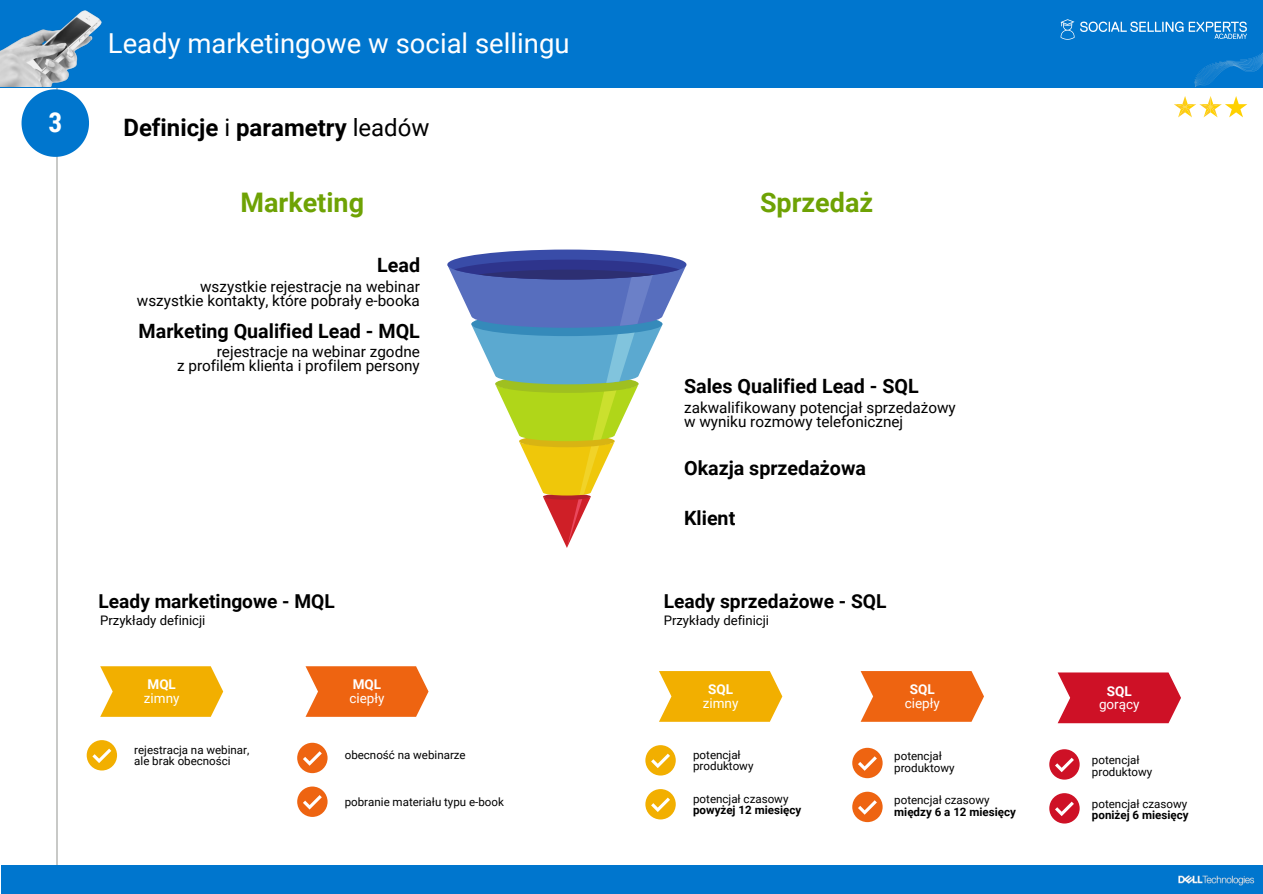
<style>
.page{position:relative;width:1263px;height:894px;background:#fff}
.page>*{position:absolute;margin:0;border:0;box-sizing:border-box;transform-origin:0 0}
.t1{font:27.45px "Roboto";color:#fff}
.t2{font:700 27.45px "Roboto Condensed";color:#fff}
.t3{font:700 27px "Roboto";color:#6ea204}
.t4{font:700 24px "Roboto";color:#000}
.t5{font:700 19.65px "Roboto";color:#000}
.t6{font:700 19.2px "Roboto";color:#000}
.t7{font:15.3px "Roboto";color:#000}
.t8{font:13.5px "Roboto";color:#fff}
.t9{font:700 13.5px "Roboto";color:#fff}
.t10{font:13.2px "Roboto";color:#000}
.t11{font:11.55px/11.6px "Roboto";color:#000}
.t12{font:700 11.55px "Roboto";color:#000}
.s1{font-weight:400}
</style>
<div class="page">
<hr style="left:56px;top:39px;width:2px;height:854px;background:#c8c9c7">
<div style="left:1px;top:865px;width:1262px;height:28px;background:#0076ce"></div>
<img style="left:1178px;top:875px;width:77px;height:11px">
<div style="left:0;top:0;width:1263px;height:87px;background:#0076ce"></div>
<svg style="left:1190px;top:52px;width:73px;height:36px"></svg>
<img style="left:1060px;top:19px;width:187px;height:21px">
<svg style="left:22px;top:89px;width:67px;height:68px"></svg>
<img style="left:0;top:10px;width:101px;height:77px">
<svg style="left:1174px;top:96px;width:73px;height:21px"></svg>
<svg style="left:447px;top:265px;width:239px;height:282px"></svg>
<div style="left:447px;top:249px;width:239px;height:30px;background:#394ca8;border-radius:50%"></div>
<div style="left:454px;top:259px;width:225px;height:20px;background:#2e348c;border-radius:50%"></div>
<div style="left:478px;top:269px;width:178px;height:10px;background:#2d2f72;border-radius:50%"></div>
<svg style="left:100px;top:666px;width:123px;height:50px;background:#f3b71b"></svg>
<svg style="left:306px;top:666px;width:122px;height:50px;background:#ef7328"></svg>
<svg style="left:87px;top:740px;width:30px;height:30px"></svg>
<svg style="left:297px;top:742px;width:31px;height:31px"></svg>
<svg style="left:297px;top:786px;width:31px;height:30px"></svg>
<svg style="left:645px;top:745px;width:31px;height:30px"></svg>
<svg style="left:852px;top:747px;width:31px;height:31px"></svg>
<svg style="left:852px;top:791px;width:31px;height:30px"></svg>
<svg style="left:1049px;top:749px;width:31px;height:30px"></svg>
<svg style="left:1049px;top:793px;width:31px;height:30px"></svg>
<svg style="left:659px;top:671px;width:123px;height:50px;background:#f3b619"></svg>
<svg style="left:861px;top:671px;width:123px;height:50px;background:#ef7328"></svg>
<svg style="left:1058px;top:672px;width:123px;height:51px;background:#d32a3d"></svg>
<svg style="left:645px;top:789px;width:31px;height:30px"></svg>
<p class="t1" style="left:108px;top:27px;width:463px">Leady marketingowe w social sellingu</p>
<p class="t2" style="left:48px;top:107px;width:15px">3</p>
<p class="t4" style="left:123px;top:113px;width:308px">Definicje <span class="s1">i</span> parametry <span class="s1">leadów</span></p>
<p class="t3" style="left:240px;top:186px;width:125px">Marketing</p>
<p class="t3" style="left:760px;top:186px;width:115px">Sprzedaż</p>
<p class="t5" style="left:377px;top:254px;width:44px">Lead</p>
<p class="t7" style="left:200px;top:278px;width:221px">wszystkie rejestracje na webinar</p>
<p class="t7" style="left:137px;top:291px;width:284px">wszystkie kontakty, które pobrały e-booka</p>
<p class="t5" style="left:139px;top:319px;width:283px">Marketing Qualified Lead - MQL</p>
<p class="t7" style="left:217px;top:343px;width:205px">rejestracje na webinar zgodne</p>
<p class="t7" style="left:177px;top:356px;width:244px">z profilem klienta i profilem persony</p>
<p class="t6" style="left:99px;top:590px;width:238px">Leady marketingowe - MQL</p>
<p class="t5" style="left:684px;top:375px;width:236px">Sales Qualified Lead - SQL</p>
<p class="t7" style="left:684px;top:398px;width:273px">zakwalifikowany potencjał sprzedażowy</p>
<p class="t7" style="left:684px;top:412px;width:221px">w wyniku rozmowy telefonicznej</p>
<p class="t5" style="left:684px;top:456px;width:183px">Okazja sprzedażowa</p>
<p class="t5" style="left:684px;top:506px;width:53px">Klient</p>
<p class="t6" style="left:664px;top:590px;width:224px">Leady sprzedażowe - SQL</p>
<p class="t10" style="left:100px;top:612px;width:107px">Przykłady definicji</p>
<p class="t10" style="left:664px;top:612px;width:107px">Przykłady definicji</p>
<p class="t9" style="left:148px;top:676px;width:30px">MQL</p>
<p class="t8" style="left:144px;top:690px;width:37px">zimny</p>
<p class="t11" style="left:134px;top:743px;width:117px">rejestracja na webinar,</p>
<p class="t11" style="left:134px;top:755px;width:98px">ale brak obecności</p>
<p class="t9" style="left:353px;top:676px;width:30px">MQL</p>
<p class="t8" style="left:350px;top:690px;width:36px">ciepły</p>
<p class="t11" style="left:345px;top:749px;width:122px">obecność na webinarze</p>
<p class="t11" style="left:345px;top:795px;width:161px">pobranie materiału typu e-book</p>
<p class="t9" style="left:708px;top:681px;width:26px">SQL</p>
<p class="t8" style="left:703px;top:695px;width:37px">zimny</p>
<p class="t11" style="left:693px;top:748px;width:62px">potencjał produktowy</p>
<p class="t11" style="left:693px;top:792px;width:97px">potencjał czasowy</p>
<p class="t12" style="left:693px;top:803px;width:110px">powyżej 12 miesięcy</p>
<p class="t9" style="left:910px;top:681px;width:26px">SQL</p>
<p class="t8" style="left:905px;top:695px;width:37px">ciepły</p>
<p class="t11" style="left:894px;top:750px;width:62px">potencjał produktowy</p>
<p class="t11" style="left:894px;top:794px;width:97px">potencjał czasowy</p>
<p class="t12" style="left:894px;top:804px;width:123px">między 6 a 12 miesięcy</p>
<p class="t9" style="left:1107px;top:683px;width:26px">SQL</p>
<p class="t8" style="left:1099px;top:696px;width:42px">gorący</p>
<p class="t11" style="left:1092px;top:754px;width:62px">potencjał produktowy</p>
<p class="t11" style="left:1092px;top:797px;width:97px">potencjał czasowy</p>
<p class="t12" style="left:1092px;top:808px;width:98px">poniżej 6 miesięcy</p>
</div>
